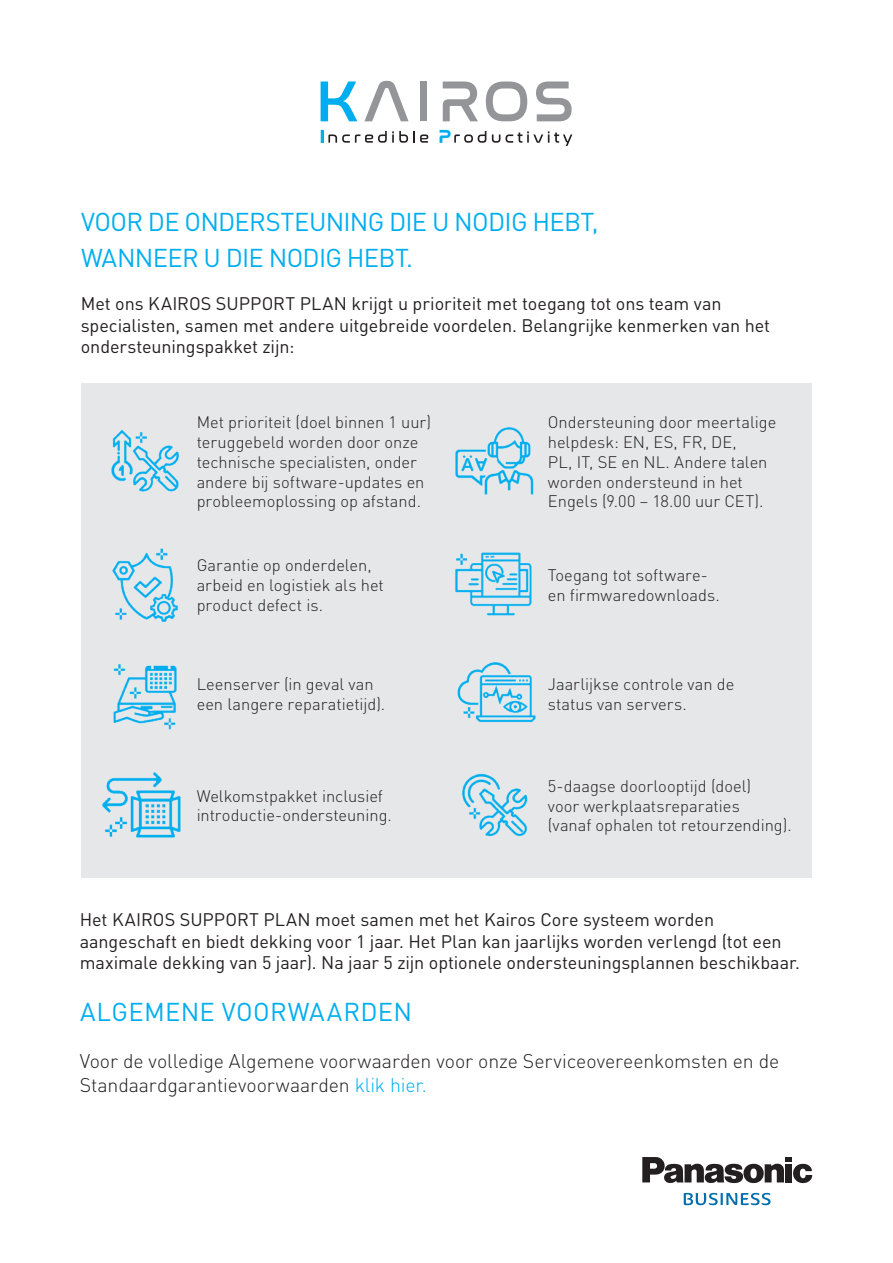
<style>
.page{position:relative;width:893px;height:1263px;background:#fff}
.page>*{position:absolute;margin:0;border:0;box-sizing:border-box;transform-origin:0 0}
.t1{font:25.5px/36px "DIN Pro";letter-spacing:-.025em;color:#00aeef}
.t2{font:25.5px "DIN Pro";letter-spacing:.015em;color:#00aeef}
.t3{font:300 19.5px/23.4px "DIN Pro";letter-spacing:-.005em;color:#231f20}
.t4{font:18px/21.6px "DIN Pro";letter-spacing:-.005em;color:#231f20}
.t5{font:300 16.5px/19.8px "DIN Pro";color:#231f20}
.s1{color:#00aeef}
</style>
<div class="page">
<div style="left:82px;top:384px;width:730px;height:494px;background:#e6e7e9"></div>
<img style="left:455px;top:552px;width:77px;height:64px">
<img style="left:462px;top:773px;width:66px;height:64px">
<img style="left:455px;top:427px;width:79px;height:68px">
<img style="left:111px;top:430px;width:68px;height:62px">
<img style="left:112px;top:548px;width:66px;height:74px">
<img style="left:113px;top:664px;width:64px;height:66px">
<img style="left:457px;top:662px;width:79px;height:61px">
<img style="left:102px;top:772px;width:79px;height:66px">
<svg style="left:642px;top:1157px;width:170px;height:26px"></svg>
<svg style="left:684px;top:1193px;width:86px;height:12px"></svg>
<svg style="left:321px;top:81px;width:36px;height:40px"></svg>
<svg style="left:364px;top:81px;width:44px;height:40px"></svg>
<div style="left:420px;top:81px;width:7px;height:40px;background:#939598"></div>
<svg style="left:443px;top:81px;width:35px;height:40px"></svg>
<svg style="left:486px;top:81px;width:41px;height:40px"></svg>
<svg style="left:536px;top:81px;width:36px;height:40px"></svg>
<svg style="left:321px;top:130px;width:107px;height:13px"></svg>
<svg style="left:440px;top:130px;width:46px;height:13px"></svg>
<svg style="left:492px;top:131px;width:80px;height:15px"></svg>
<h1 class="t1" style="left:81px;top:201px;width:519px">VOOR DE ONDERSTEUNING DIE U NODIG HEBT,<br>WANNEER U DIE NODIG HEBT.</h1>
<p class="t4" style="left:81px;top:291px;width:691px">Met ons KAIROS SUPPORT PLAN krijgt u prioriteit met toegang tot ons team van specialisten, samen met andere uitgebreide voordelen. Belangrijke kenmerken van het ondersteuningspakket zijn:</p>
<p class="t5" style="left:197px;top:411px;width:236px">Met prioriteit (doel binnen 1 uur) teruggebeld worden door onze technische specialisten, onder andere bij software-updates en probleemoplossing op afstand.</p>
<p class="t5" style="left:197px;top:554px;width:189px">Garantie op onderdelen, arbeid en logistiek als het product defect is.</p>
<p class="t5" style="left:197px;top:673px;width:190px">Leenserver (in geval van een langere reparatietijd).</p>
<p class="t5" style="left:197px;top:784px;width:197px">Welkomstpakket inclusief introductie-ondersteuning.</p>
<p class="t5" style="left:548px;top:411px;width:230px">Ondersteuning door meertalige helpdesk: EN, ES, FR, DE,<br>PL, IT, SE en NL. Andere talen worden ondersteund in het<br>Engels (9.00 – 18.00 uur CET).</p>
<p class="t5" style="left:548px;top:564px;width:173px">Toegang tot software&shy;en firmwaredownloads.</p>
<p class="t5" style="left:548px;top:673px;width:188px">Jaarlijkse controle van de status van servers.</p>
<p class="t5" style="left:548px;top:774px;width:245px">5-daagse doorlooptijd (doel)<br>voor werkplaatsreparaties<br>(vanaf ophalen tot retourzending).</p>
<p class="t4" style="left:80px;top:907px;width:722px">Het KAIROS SUPPORT PLAN moet samen met het Kairos Core systeem worden aangeschaft en biedt dekking voor 1 jaar. Het Plan kan jaarlijks worden verlengd (tot een maximale dekking van 5 jaar). Na jaar 5 zijn optionele ondersteuningsplannen beschikbaar.</p>
<h1 class="t2" style="left:80px;top:992px;width:334px">ALGEMENE VOORWAARDEN</h1>
<p class="t3" style="left:80px;top:1048px;width:701px">Voor de volledige Algemene voorwaarden voor onze Serviceovereenkomsten en de<br>Standaardgarantievoorwaarden <span class="s1">klik hier.</span></p>
</div>
